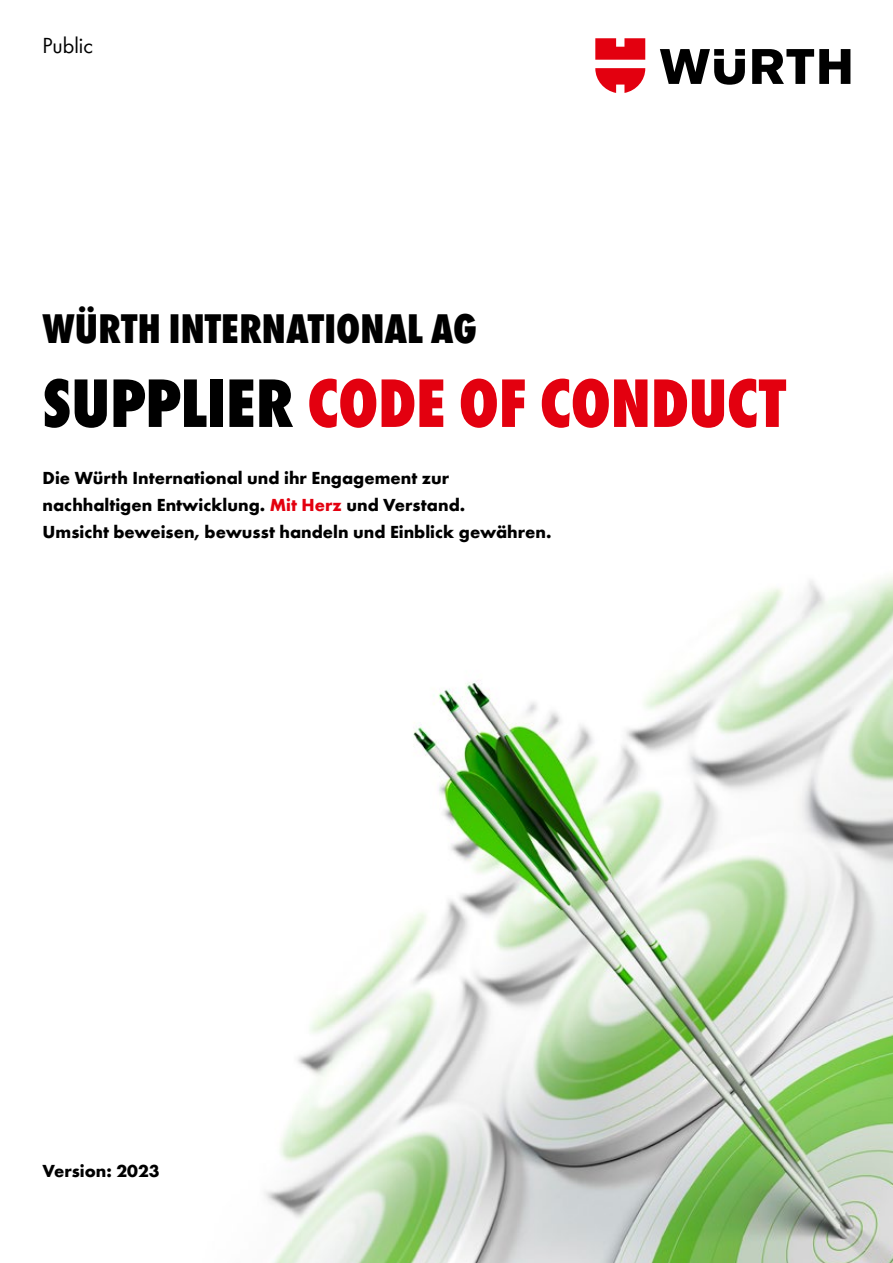
<style>
.page{position:relative;width:893px;height:1263px;background:#fff}
.page>*{position:absolute;margin:0;border:0;box-sizing:border-box;transform-origin:0 0}
.t1{font:800 condensed 71.25px "Wuerth";letter-spacing:-.005em;color:#e3000f}
.t2{font:800 condensed 42.75px "Wuerth";color:#000}
.t3{font:22.5px "Wuerth";color:#000}
.t4{font:700 18px/27px "Wuerth";color:#000}
.s1{color:#000}
.s2{color:#e3000f}
</style>
<div class="page">
<img style="left:264px;top:575px;width:629px;height:688px">
<svg style="left:660px;top:49px;width:190px;height:36px"></svg>
<svg style="left:595px;top:38px;width:50px;height:55px"></svg>
<p class="t3" style="left:43px;top:30px;width:52px">Public</p>
<h2 class="t2" style="left:43px;top:299px;width:436px">WÜRTH INTERNATIONAL AG</h2>
<h1 class="t1" style="left:43px;top:353px;width:745px"><span class="s1">SUPPLIER</span> CODE OF CONDUCT</h1>
<p class="t4" style="left:43px;top:463px;width:510px">Die Würth International und ihr Engagement zur nachhaltigen Entwicklung. <span class="s2">Mit Herz</span> und Verstand.<br>Umsicht beweisen, bewusst handeln und Einblick gewähren.</p>
<p class="t4" style="left:43px;top:1156px;width:119px">Version: 2023</p>
</div>
